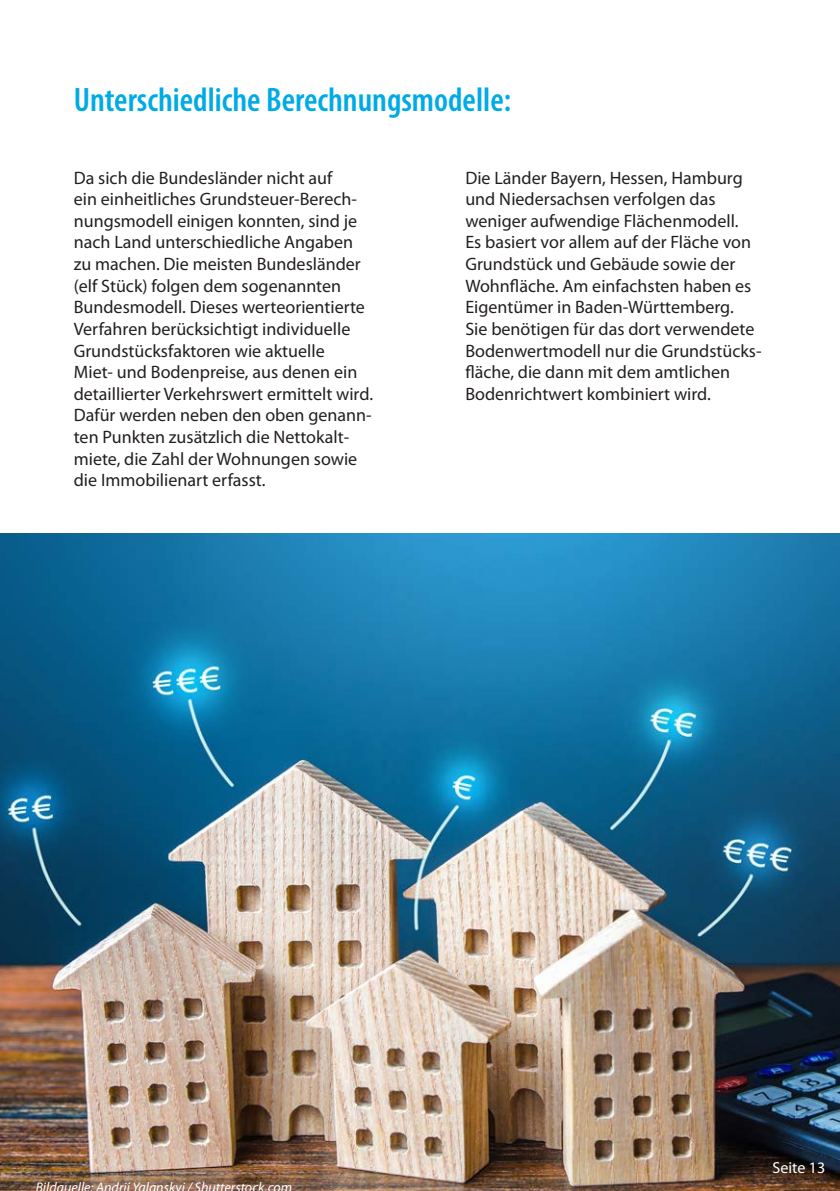
<style>
.page{position:relative;width:840px;height:1191px;background:#fff}
.page>*{position:absolute;margin:0;border:0;box-sizing:border-box;transform-origin:0 0}
.RdW_-_Ü_Kapitel{font:600 condensed 34px "Myriad Pro";color:#00abe5}
.RdW_-_S00_Fliesstext{font:18px/21.6px "Myriad Pro";color:#231f20}
.RdW_Seitenzahl{font:16px "Myriad Pro";color:#fff}
.RdW_-_S08_Fußnote_07{font:italic 14px "Myriad Pro";color:#fff}
</style>
<div class="page">
<img style="left:0;top:533px;width:839px;height:658px">
<p class="RdW_-_Ü_Kapitel" style="left:74px;top:78px;width:438px">Unterschiedliche Berechnungsmodelle:</p>
<p class="RdW_-_S00_Fliesstext" style="left:74px;top:166px;width:300px">Da sich die Bundesländer nicht auf<br>ein einheitliches Grundsteuer-Berech&shy;nungsmodell einigen konnten, sind je nach Land unterschiedliche Angaben zu machen. Die meisten Bundesländer (elf Stück) folgen dem sogenannten Bundesmodell. Dieses werteorientierte Verfahren berücksichtigt individuelle Grundstücksfaktoren wie aktuelle<br>Miet- und Bodenpreise, aus denen ein detaillierter Verkehrswert ermittelt wird.<br>Dafür werden neben den oben genann&shy;ten Punkten zusätzlich die Nettokalt&shy;miete, die Zahl der Wohnungen sowie die Immobilienart erfasst.</p>
<p class="RdW_-_S00_Fliesstext" style="left:465px;top:166px;width:297px">Die Länder Bayern, Hessen, Hamburg und Niedersachsen verfolgen das weniger aufwendige Flächenmodell.<br>Es basiert vor allem auf der Fläche von Grundstück und Gebäude sowie der Wohnfläche. Am einfachsten haben es Eigentümer in Baden-Württemberg.<br>Sie benötigen für das dort verwendete Bodenwertmodell nur die Grundstücks&shy;fläche, die dann mit dem amtlichen Bodenrichtwert kombiniert wird.</p>
<p class="RdW_-_S08_Fußnote_07" style="left:36px;top:1178px;width:258px">Bildquelle: Andrii Yalanskyi / Shutterstock.com</p>
<p class="RdW_Seitenzahl" style="left:772px;top:1157px;width:54px">Seite 13</p>
</div>
